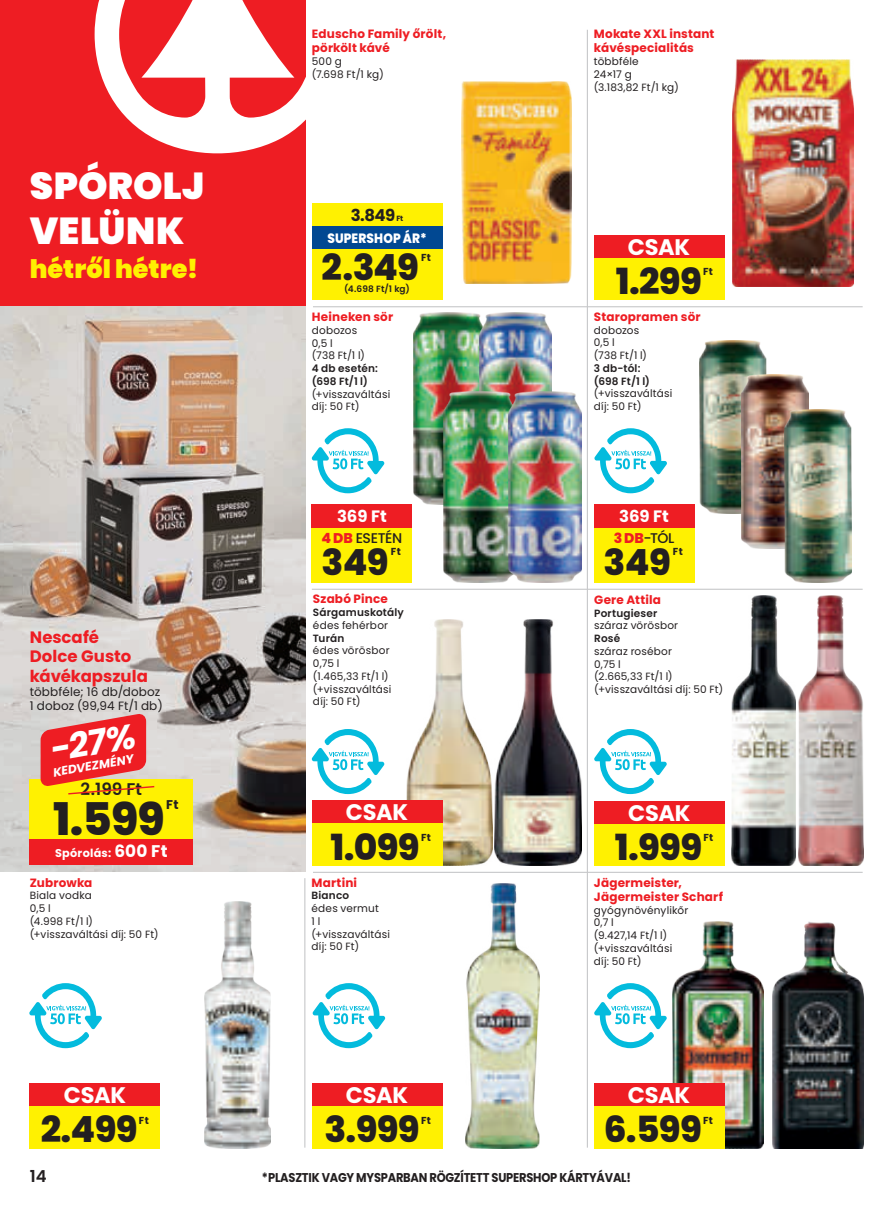
<style>
.page{position:relative;width:893px;height:1212px;background:#fff}
.page>*{position:absolute;margin:0;border:0;box-sizing:border-box;transform-origin:0 0}
.t1{font:800 45px "Poppins";color:#231f20}
.t2{font:900 37.5px/45px "Poppins";letter-spacing:.01em;color:#fff}
.t3{font:800 36px "Poppins";letter-spacing:-.02em;color:#231f20}
.t4{font:italic 700 34.5px "Poppins";color:#fff}
.t5{font:900 25.5px "Poppins";color:#fff101}
.t6{font:700 22.5px "Poppins";letter-spacing:-.01em;color:#fff}
.t7{font:600 16.8px "Poppins";color:#231f20}
.t8{font:700 16.5px/19.5px "Poppins";color:#ee1d23}
.t9{font:700 16.5px "Poppins";letter-spacing:-.005em;color:#fff}
.t10{font:700 16.5px "Poppins";color:#231f20}
.t11{font:600 16.5px "Poppins";color:#231f20}
.t12{font:500 14.1px "Poppins";letter-spacing:-.03em;color:#231f20}
.t13{font:800 13.5px "Poppins";letter-spacing:.01em;color:#fff;scale:.9 1}
.t14{font:700 12.75px "Poppins";letter-spacing:-.02em;color:#231f20;scale:.9 1}
.t15{font:700 12.6px "Poppins";color:#231f20}
.t16{font:700 12px/14.2px "Poppins";letter-spacing:.015em;color:#ee1d23}
.t17{font:12px/14.2px "Poppins";letter-spacing:.015em;color:#231f20}
.t18{font:italic 700 12px "Poppins";color:#fff}
.t19{font:700 11.25px "Poppins";letter-spacing:.025em;color:#fff}
.t20{font:10.5px/12.8px "Poppins";letter-spacing:.015em;color:#231f20}
.t21{font:600 10.5px/12.8px "Poppins";letter-spacing:.015em;color:#231f20}
.t22{font:700 10.2px "Poppins";letter-spacing:.025em;color:#231f20}
.t23{font:600 9px "Poppins";letter-spacing:.015em;color:#231f20}
.s1{font-size:16.8px}
.s2{font-size:7.5px}
.s3{font-weight:800;color:#ee1d23}
</style>
<div class="page">
<img style="left:0;top:306px;width:306px;height:566px">
<hr style="left:304px;top:878px;width:1px;height:269px;background:#c7c8ca">
<hr style="left:587px;top:30px;width:1px;height:1117px;background:#c7c8ca">
<hr style="left:312px;top:589px;width:551px;height:1px;background:#c7c8ca">
<hr style="left:313px;top:872px;width:550px;height:1px;background:#c7c8ca">
<hr style="left:313px;top:306px;width:550px;height:1px;background:#c7c8ca">
<div style="left:0;top:0;width:306px;height:306px;background:#ee1d23"></div>
<svg style="left:95px;top:0;width:211px;height:154px"></svg>
<img style="left:731px;top:595px;width:65px;height:270px">
<img style="left:798px;top:595px;width:65px;height:270px">
<div style="left:594px;top:824px;width:131px;height:42px;background:#fff101"></div>
<div style="left:594px;top:801px;width:131px;height:23px;background:#ee1d23"></div>
<svg style="left:594px;top:729px;width:73px;height:65px"></svg>
<img style="left:406px;top:619px;width:87px;height:246px">
<img style="left:495px;top:619px;width:87px;height:246px">
<div style="left:312px;top:823px;width:130px;height:42px;background:#fff101"></div>
<div style="left:312px;top:800px;width:130px;height:23px;background:#ee1d23"></div>
<svg style="left:312px;top:729px;width:72px;height:65px"></svg>
<img style="left:673px;top:921px;width:90px;height:227px">
<img style="left:773px;top:921px;width:90px;height:227px">
<div style="left:594px;top:1106px;width:130px;height:42px;background:#fff101"></div>
<div style="left:594px;top:1083px;width:130px;height:23px;background:#ee1d23"></div>
<svg style="left:594px;top:983px;width:73px;height:65px"></svg>
<img style="left:465px;top:883px;width:74px;height:265px">
<div style="left:312px;top:1106px;width:130px;height:42px;background:#fff101"></div>
<div style="left:312px;top:1083px;width:130px;height:23px;background:#ee1d23"></div>
<svg style="left:313px;top:983px;width:72px;height:65px"></svg>
<img style="left:699px;top:340px;width:67px;height:174px">
<img style="left:742px;top:375px;width:66px;height:173px">
<img style="left:784px;top:409px;width:67px;height:174px">
<svg style="left:594px;top:428px;width:73px;height:65px"></svg>
<div style="left:594px;top:505px;width:100px;height:78px;background:#fff101"></div>
<div style="left:594px;top:505px;width:100px;height:23px;background:#ee1d23"></div>
<svg style="left:29px;top:983px;width:73px;height:65px"></svg>
<img style="left:205px;top:901px;width:66px;height:247px">
<div style="left:30px;top:1106px;width:130px;height:42px;background:#fff101"></div>
<div style="left:30px;top:1083px;width:130px;height:23px;background:#ee1d23"></div>
<img style="left:461px;top:82px;width:111px;height:202px">
<div style="left:312px;top:204px;width:130px;height:96px;background:#fff101"></div>
<div style="left:312px;top:226px;width:130px;height:22px;background:#014892"></div>
<img style="left:733px;top:60px;width:120px;height:227px">
<div style="left:594px;top:258px;width:130px;height:42px;background:#fff101"></div>
<div style="left:594px;top:235px;width:130px;height:23px;background:#ee1d23"></div>
<img style="left:413px;top:313px;width:66px;height:191px">
<img style="left:479px;top:313px;width:72px;height:78px">
<img style="left:443px;top:391px;width:66px;height:192px">
<img style="left:509px;top:391px;width:72px;height:192px">
<svg style="left:312px;top:428px;width:72px;height:65px"></svg>
<div style="left:312px;top:505px;width:100px;height:78px;background:#fff101"></div>
<div style="left:312px;top:505px;width:100px;height:23px;background:#ee1d23"></div>
<div style="left:30px;top:779px;width:163px;height:65px;background:#fff101"></div>
<div style="left:30px;top:839px;width:163px;height:26px;background:#ee1d23"></div>
<svg style="left:41px;top:713px;width:115px;height:82px"></svg>
<h2 class="t2" style="left:30px;top:164px;width:176px">SPÓROLJ<br>VELÜNK</h2>
<h3 class="t5" style="left:30px;top:254px;width:170px">hétről hétre!</h3>
<h3 class="t8" style="left:30px;top:627px;width:120px">Nescafé<br>Dolce Gusto kávékapszula</h3>
<p class="t17" style="left:30px;top:685px;width:135px">többféle; 16 db/doboz<br>1 doboz (99,94 Ft/1 db)</p>
<h3 class="t4" style="left:46px;top:731px;width:87px;rotate:-10deg">-27%</h3>
<p class="t18" style="left:51px;top:766px;width:83px;rotate:-10deg">KEDVEZMÉNY</p>
<h3 class="t7" style="left:81px;top:780px;width:63px">2.199 Ft</h3>
<h1 class="t1" style="left:53px;top:793px;width:113px">1.599</h1>
<p class="t15" style="left:166px;top:797px;width:14px">Ft</p>
<p class="t19" style="left:55px;top:846px;width:114px">Spórolás: <span class="s1">600 Ft</span></p>
<p class="t16" style="left:30px;top:875px;width:64px">Zubrowka</p>
<p class="t20" style="left:30px;top:889px;width:130px">Biala vodka<br>0,5 l<br>(4.998 Ft/1 l) (+visszaváltási díj: 50 Ft)</p>
<h3 class="t6" style="left:64px;top:1082px;width:64px">CSAK</h3>
<h3 class="t3" style="left:41px;top:1109px;width:98px">2.499</h3>
<p class="t22" style="left:139px;top:1114px;width:11px">Ft</p>
<h3 class="t11" style="left:30px;top:1167px;width:18px">14</h3>
<p class="t16" style="left:312px;top:27px;width:136px">Eduscho Family őrölt, pörkölt kávé</p>
<p class="t20" style="left:312px;top:55px;width:74px">500 g<br>(7.698 Ft/1 kg)</p>
<p class="t16" style="left:594px;top:27px;width:122px">Mokate XXL instant kávéspecialitás</p>
<p class="t20" style="left:594px;top:55px;width:86px">többféle<br>24×17 g (3.183,82 Ft/1 kg)</p>
<h3 class="t10" style="left:351px;top:206px;width:54px">3.849 <span class="s2">Ft</span></h3>
<p class="t13" style="left:327px;top:231px;width:112px">SUPERSHOP ÁR*</p>
<h3 class="t3" style="left:322px;top:246px;width:99px">2.349</h3>
<p class="t23" style="left:344px;top:284px;width:67px">(4.698 Ft/1 kg)</p>
<p class="t22" style="left:421px;top:251px;width:11px">Ft</p>
<h3 class="t6" style="left:628px;top:234px;width:64px">CSAK</h3>
<h3 class="t3" style="left:616px;top:260px;width:88px">1.299</h3>
<p class="t22" style="left:703px;top:266px;width:11px">Ft</p>
<p class="t16" style="left:312px;top:310px;width:83px">Heineken sör</p>
<p class="t20" style="left:312px;top:324px;width:55px">dobozos<br>0,5 l<br>(738 Ft/1 l)</p>
<p class="t21" style="left:312px;top:362px;width:68px">4 db esetén: (698 Ft/1 l)</p>
<p class="t20" style="left:312px;top:387px;width:80px">(+visszaváltási díj: 50 Ft)</p>
<p class="t16" style="left:594px;top:310px;width:108px">Staropramen sör</p>
<p class="t20" style="left:594px;top:324px;width:55px">dobozos<br>0,5 l<br>(738 Ft/1 l)</p>
<p class="t21" style="left:594px;top:362px;width:57px">3 db-tól: (698 Ft/1 l)</p>
<p class="t20" style="left:594px;top:387px;width:80px">(+visszaváltási díj: 50 Ft)</p>
<h3 class="t9" style="left:337px;top:507px;width:51px">369 Ft</h3>
<h3 class="t12" style="left:322px;top:529px;width:82px"><span class="s3">4 DB</span> ESETÉN</h3>
<h3 class="t3" style="left:322px;top:541px;width:69px">349</h3>
<p class="t22" style="left:391px;top:546px;width:11px">Ft</p>
<h3 class="t9" style="left:619px;top:507px;width:51px">369 Ft</h3>
<h3 class="t12" style="left:614px;top:529px;width:62px"><span class="s3">3 DB</span>-TÓL</h3>
<h3 class="t3" style="left:604px;top:541px;width:69px">349</h3>
<p class="t22" style="left:673px;top:546px;width:11px">Ft</p>
<p class="t16" style="left:313px;top:592px;width:76px">Szabó Pince</p>
<p class="t21" style="left:313px;top:606px;width:92px">Sárgamuskotály</p>
<p class="t20" style="left:313px;top:619px;width:77px">édes fehérbor</p>
<p class="t21" style="left:313px;top:631px;width:33px">Turán</p>
<p class="t20" style="left:313px;top:644px;width:80px">édes vörösbor<br>0,75 l<br>(1.465,33 Ft/1 l) (+visszaváltási díj: 50 Ft)</p>
<p class="t16" style="left:594px;top:592px;width:68px">Gere Attila</p>
<p class="t21" style="left:594px;top:606px;width:65px">Portugieser</p>
<p class="t20" style="left:594px;top:619px;width:85px">száraz vörösbor</p>
<p class="t21" style="left:594px;top:632px;width:28px">Rosé</p>
<p class="t20" style="left:594px;top:645px;width:130px">száraz rosébor<br>0,75 l<br>(2.665,33 Ft/1 l) (+visszaváltási díj: 50 Ft)</p>
<h3 class="t6" style="left:346px;top:799px;width:64px">CSAK</h3>
<h3 class="t6" style="left:628px;top:800px;width:64px">CSAK</h3>
<h3 class="t3" style="left:331px;top:826px;width:91px">1.099</h3>
<p class="t22" style="left:421px;top:831px;width:11px">Ft</p>
<h3 class="t3" style="left:615px;top:826px;width:89px">1.999</h3>
<p class="t22" style="left:703px;top:832px;width:11px">Ft</p>
<p class="t16" style="left:312px;top:875px;width:47px">Martini</p>
<p class="t21" style="left:312px;top:889px;width:39px">Bianco</p>
<p class="t20" style="left:312px;top:902px;width:80px">édes vermut<br>1 l (+visszaváltási díj: 50 Ft)</p>
<p class="t16" style="left:594px;top:875px;width:131px">Jägermeister,<br>Jägermeister Scharf</p>
<p class="t20" style="left:594px;top:903px;width:96px">gyógynövénylikőr<br>0,7 l<br>(9.427,14 Ft/1 l) (+visszaváltási díj: 50 Ft)</p>
<h3 class="t6" style="left:346px;top:1082px;width:64px">CSAK</h3>
<h3 class="t6" style="left:628px;top:1082px;width:64px">CSAK</h3>
<h3 class="t3" style="left:324px;top:1109px;width:97px">3.999</h3>
<p class="t22" style="left:421px;top:1114px;width:11px">Ft</p>
<h3 class="t3" style="left:604px;top:1109px;width:100px">6.599</h3>
<p class="t22" style="left:703px;top:1114px;width:11px">Ft</p>
<p class="t14" style="left:262px;top:1170px;width:411px">*PLASZTIK VAGY MYSPARBAN RÖGZÍTETT SUPERSHOP KÁRTYÁVAL!</p>
</div>
